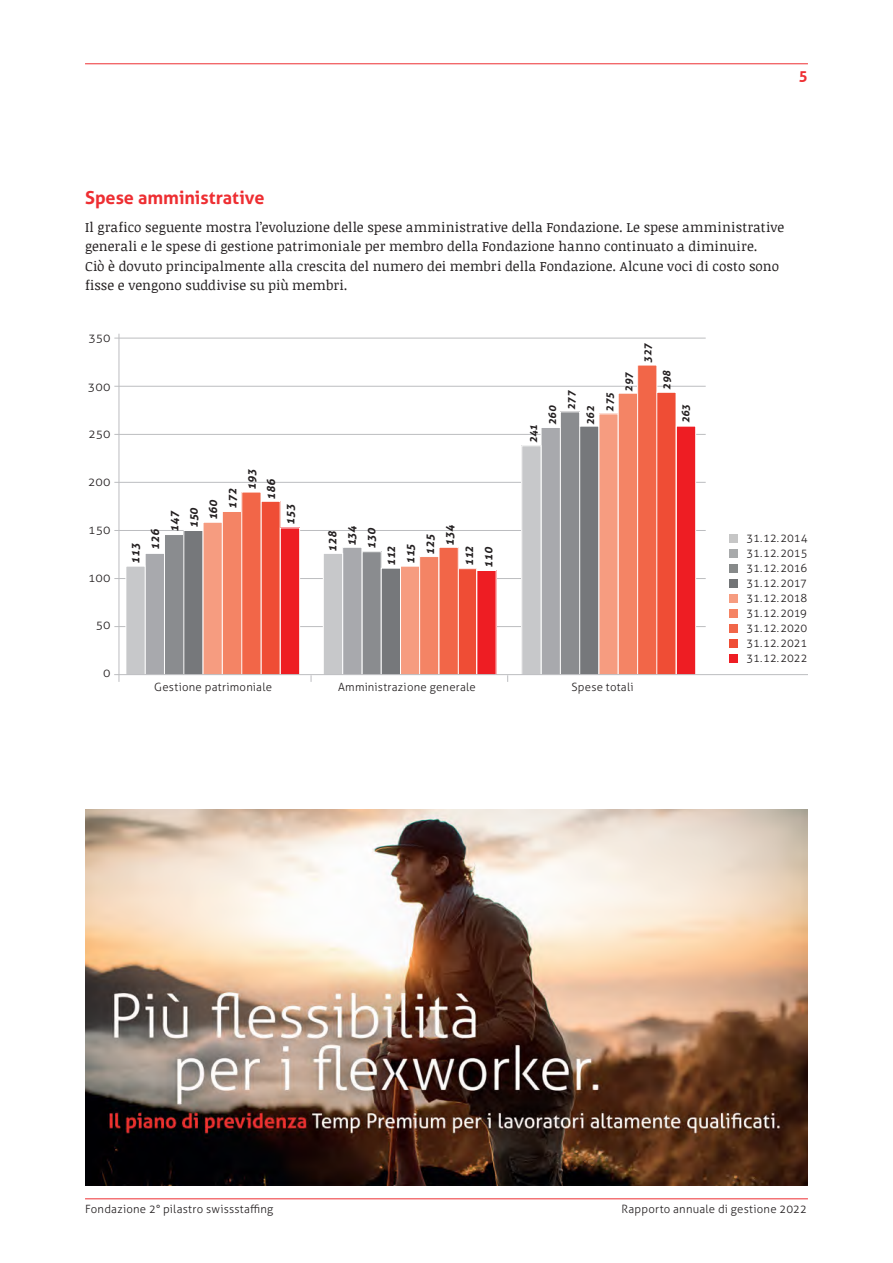
<style>
.page{position:relative;width:893px;height:1263px;background:#fff}
.page>*{position:absolute;margin:0;border:0;box-sizing:border-box;transform-origin:0 0}
.t1{font:700 18px "Aller";color:#ee2e32}
.t2{font:700 15px "Aller";color:#ee2e32}
.t3{font:13.5px/19.5px "Noticia Text";letter-spacing:.01em;color:#231f20}
.t4{font:italic 700 11.7px "Aller";color:#231f20}
.t5{font:300 11.4px/15px "Aller";letter-spacing:.015em;color:#231f20;text-align:justify}
.t6{font:italic 700 11.4px/19.5px "Aller";color:#231f20}
.t7{font:300 11.4px "Aller";letter-spacing:.015em;color:#231f20;scale:1.09 1}
.t8{font:italic 700 10.65px "Aller";color:#231f20}
</style>
<div class="page">
<hr style="left:85px;top:1198px;width:723px;height:1px;background:#ee2e32">
<hr style="left:85px;top:63px;width:723px;height:1px;background:#ee2e32">
<img style="left:85px;top:809px;width:723px;height:376px">
<hr style="left:119px;top:334px;width:1px;height:348px;background:#bcbdc0">
<hr style="left:114px;top:434px;width:592px;height:1px;background:#bcbdc0">
<hr style="left:114px;top:482px;width:592px;height:1px;background:#bcbdc0">
<hr style="left:114px;top:386px;width:592px;height:1px;background:#bcbdc0">
<hr style="left:114px;top:338px;width:592px;height:1px;background:#bcbdc0">
<hr style="left:114px;top:530px;width:592px;height:1px;background:#bcbdc0">
<hr style="left:114px;top:578px;width:592px;height:1px;background:#bcbdc0">
<hr style="left:114px;top:626px;width:592px;height:1px;background:#bcbdc0">
<div style="left:457px;top:569px;width:20px;height:106px;background:#ef4d35"></div>
<div style="left:477px;top:570px;width:19px;height:105px;background:#ee1d23"></div>
<div style="left:476px;top:570px;width:20px;height:105px;border:1px solid #fff"></div>
<div style="left:261px;top:501px;width:19px;height:174px;background:#ef4d35"></div>
<div style="left:261px;top:501px;width:19px;height:174px;border:1px solid #fff"></div>
<div style="left:280px;top:528px;width:20px;height:147px;background:#ee1d23"></div>
<div style="left:280px;top:528px;width:20px;height:147px;border:1px solid #fff"></div>
<div style="left:164px;top:534px;width:20px;height:141px;background:#8a8c8f"></div>
<div style="left:184px;top:530px;width:19px;height:145px;background:#76787b"></div>
<div style="left:183px;top:530px;width:20px;height:145px;border:1px solid #fff"></div>
<div style="left:203px;top:522px;width:19px;height:153px;background:#f69c80"></div>
<div style="left:203px;top:522px;width:20px;height:153px;border:1px solid #fff"></div>
<div style="left:145px;top:553px;width:19px;height:122px;background:#a8a9ad"></div>
<div style="left:145px;top:553px;width:20px;height:122px;border:1px solid #fff"></div>
<div style="left:126px;top:566px;width:19px;height:109px;background:#c7c8ca"></div>
<div style="left:126px;top:566px;width:19px;height:109px;border:1px solid #fff"></div>
<div style="left:222px;top:511px;width:20px;height:164px;background:#f48465"></div>
<div style="left:222px;top:511px;width:20px;height:164px;border:1px solid #fff"></div>
<div style="left:242px;top:492px;width:19px;height:183px;background:#f26648"></div>
<div style="left:241px;top:492px;width:20px;height:183px;border:1px solid #fff"></div>
<div style="left:362px;top:552px;width:19px;height:123px;background:#8a8c8f"></div>
<div style="left:362px;top:551px;width:20px;height:124px;border:1px solid #fff"></div>
<div style="left:381px;top:568px;width:20px;height:107px;background:#76787b"></div>
<div style="left:381px;top:568px;width:20px;height:107px;border:1px solid #fff"></div>
<div style="left:400px;top:566px;width:20px;height:109px;background:#f69c80"></div>
<div style="left:400px;top:566px;width:20px;height:109px;border:1px solid #fff"></div>
<div style="left:343px;top:547px;width:19px;height:128px;background:#a8a9ad"></div>
<div style="left:342px;top:547px;width:20px;height:128px;border:1px solid #fff"></div>
<div style="left:323px;top:553px;width:20px;height:122px;background:#c7c8ca"></div>
<div style="left:323px;top:553px;width:20px;height:122px;border:1px solid #fff"></div>
<div style="left:420px;top:556px;width:19px;height:119px;background:#f48465"></div>
<div style="left:419px;top:556px;width:20px;height:119px;border:1px solid #fff"></div>
<div style="left:439px;top:547px;width:19px;height:128px;background:#f26648"></div>
<div style="left:439px;top:547px;width:20px;height:128px;border:1px solid #fff"></div>
<div style="left:560px;top:412px;width:20px;height:263px;background:#8a8c8f"></div>
<div style="left:580px;top:426px;width:19px;height:249px;background:#76787b"></div>
<div style="left:579px;top:426px;width:20px;height:249px;border:1px solid #fff"></div>
<div style="left:599px;top:414px;width:19px;height:261px;background:#f69c80"></div>
<div style="left:541px;top:427px;width:19px;height:248px;background:#a8a9ad"></div>
<div style="left:541px;top:427px;width:20px;height:248px;border:1px solid #fff"></div>
<div style="left:522px;top:446px;width:19px;height:229px;background:#c7c8ca"></div>
<div style="left:521px;top:445px;width:20px;height:230px;border:1px solid #fff"></div>
<div style="left:618px;top:393px;width:19px;height:282px;background:#f48465"></div>
<div style="left:618px;top:393px;width:20px;height:282px;border:1px solid #fff"></div>
<div style="left:638px;top:365px;width:19px;height:310px;background:#f26648"></div>
<div style="left:637px;top:365px;width:20px;height:310px;border:1px solid #fff"></div>
<div style="left:657px;top:392px;width:19px;height:283px;background:#ef4d35"></div>
<div style="left:656px;top:392px;width:20px;height:283px;border:1px solid #fff"></div>
<div style="left:676px;top:426px;width:20px;height:249px;background:#ee1d23"></div>
<div style="left:676px;top:426px;width:20px;height:249px;border:1px solid #fff"></div>
<hr style="left:114px;top:674px;width:694px;height:1px;background:#bcbdc0">
<div style="left:730px;top:534px;width:8px;height:8px;background:#c6c6c6"></div>
<div style="left:730px;top:549px;width:8px;height:8px;background:#a8aaab"></div>
<div style="left:730px;top:564px;width:8px;height:8px;background:#878a8a"></div>
<div style="left:730px;top:579px;width:8px;height:8px;background:#727476"></div>
<div style="left:730px;top:594px;width:8px;height:8px;background:#f69c80"></div>
<div style="left:730px;top:609px;width:8px;height:8px;background:#f58464"></div>
<div style="left:730px;top:624px;width:8px;height:8px;background:#f16649"></div>
<div style="left:730px;top:639px;width:8px;height:8px;background:#ef4d35"></div>
<div style="left:730px;top:654px;width:8px;height:8px;background:#ee1d23"></div>
<p class="t2" style="left:799px;top:66px;width:10px">5</p>
<h1 class="t1" style="left:85px;top:186px;width:181px">Spese amministrative</h1>
<p class="t3" style="left:85px;top:217px;width:701px">Il grafico seguente mostra l’evoluzione delle spese amministrative della Fondazione. Le spese amministrative generali e le spese di gestione patrimoniale per membro della Fondazione hanno continuato a diminuire.<br>Ciò è dovuto principalmente alla crescita del numero dei membri della Fondazione. Alcune voci di costo sono fisse e vengono suddivise su più membri.</p>
<p class="t7" style="left:89px;top:331px;width:22px">350</p>
<p class="t7" style="left:88px;top:380px;width:22px">300</p>
<p class="t7" style="left:88px;top:427px;width:22px">250</p>
<p class="t8" style="left:527px;top:443px;width:21px;rotate:-90deg">241</p>
<p class="t8" style="left:565px;top:410px;width:21px;rotate:-90deg">277</p>
<p class="t8" style="left:603px;top:412px;width:21px;rotate:-90deg">275</p>
<p class="t8" style="left:546px;top:425px;width:21px;rotate:-90deg">260</p>
<p class="t8" style="left:584px;top:425px;width:21px;rotate:-90deg">262</p>
<p class="t8" style="left:641px;top:363px;width:21px;rotate:-90deg">327</p>
<p class="t8" style="left:622px;top:392px;width:21px;rotate:-90deg">297</p>
<p class="t8" style="left:660px;top:390px;width:21px;rotate:-90deg">298</p>
<p class="t8" style="left:679px;top:423px;width:21px;rotate:-90deg">263</p>
<p class="t7" style="left:88px;top:475px;width:22px">200</p>
<p class="t7" style="left:88px;top:523px;width:22px">150</p>
<p class="t7" style="left:88px;top:571px;width:22px">100</p>
<p class="t7" style="left:96px;top:618px;width:15px">50</p>
<p class="t7" style="left:103px;top:666px;width:8px">0</p>
<p class="t6" style="left:126px;top:564px;width:22px;rotate:-90deg">113</p>
<p class="t6" style="left:145px;top:550px;width:22px;rotate:-90deg">126</p>
<p class="t6" style="left:164px;top:532px;width:23px;rotate:-90deg">147</p>
<p class="t6" style="left:184px;top:528px;width:22px;rotate:-90deg">150</p>
<p class="t6" style="left:203px;top:520px;width:22px;rotate:-90deg">160</p>
<p class="t6" style="left:223px;top:509px;width:22px;rotate:-90deg">172</p>
<p class="t6" style="left:242px;top:490px;width:22px;rotate:-90deg">193</p>
<p class="t6" style="left:261px;top:500px;width:22px;rotate:-90deg">186</p>
<p class="t6" style="left:281px;top:525px;width:22px;rotate:-90deg">153</p>
<p class="t6" style="left:323px;top:552px;width:22px;rotate:-90deg">128</p>
<p class="t6" style="left:420px;top:555px;width:22px;rotate:-90deg">125</p>
<p class="t4" style="left:442px;top:546px;width:22px;rotate:-90deg">134</p>
<p class="t6" style="left:342px;top:546px;width:22px;rotate:-90deg">134</p>
<p class="t6" style="left:362px;top:566px;width:40px;text-indent:17px;rotate:-90deg">130<br>112<br>115</p>
<p class="t6" style="left:459px;top:568px;width:24px;rotate:-90deg">112<br>110</p>
<p class="t5" style="left:154px;top:680px;width:119px">Gestione patrimoniale</p>
<p class="t5" style="left:338px;top:680px;width:139px">Amministrazione generale</p>
<p class="t5" style="left:572px;top:680px;width:63px">Spese totali</p>
<p class="t5" style="left:747px;top:530px;width:63px">31.12.2014<br>31.12.2015<br>31.12.2016<br>31.12.2017<br>31.12.2018<br>31.12.2019<br>31.12.2020<br>31.12.2021<br>31.12.2022</p>
<p class="t5" style="left:85px;top:1201px;width:190px">Fondazione 2° pilastro swissstaffing</p>
<p class="t5" style="left:621px;top:1201px;width:187px">Rapporto annuale di gestione 2022</p>
</div>
